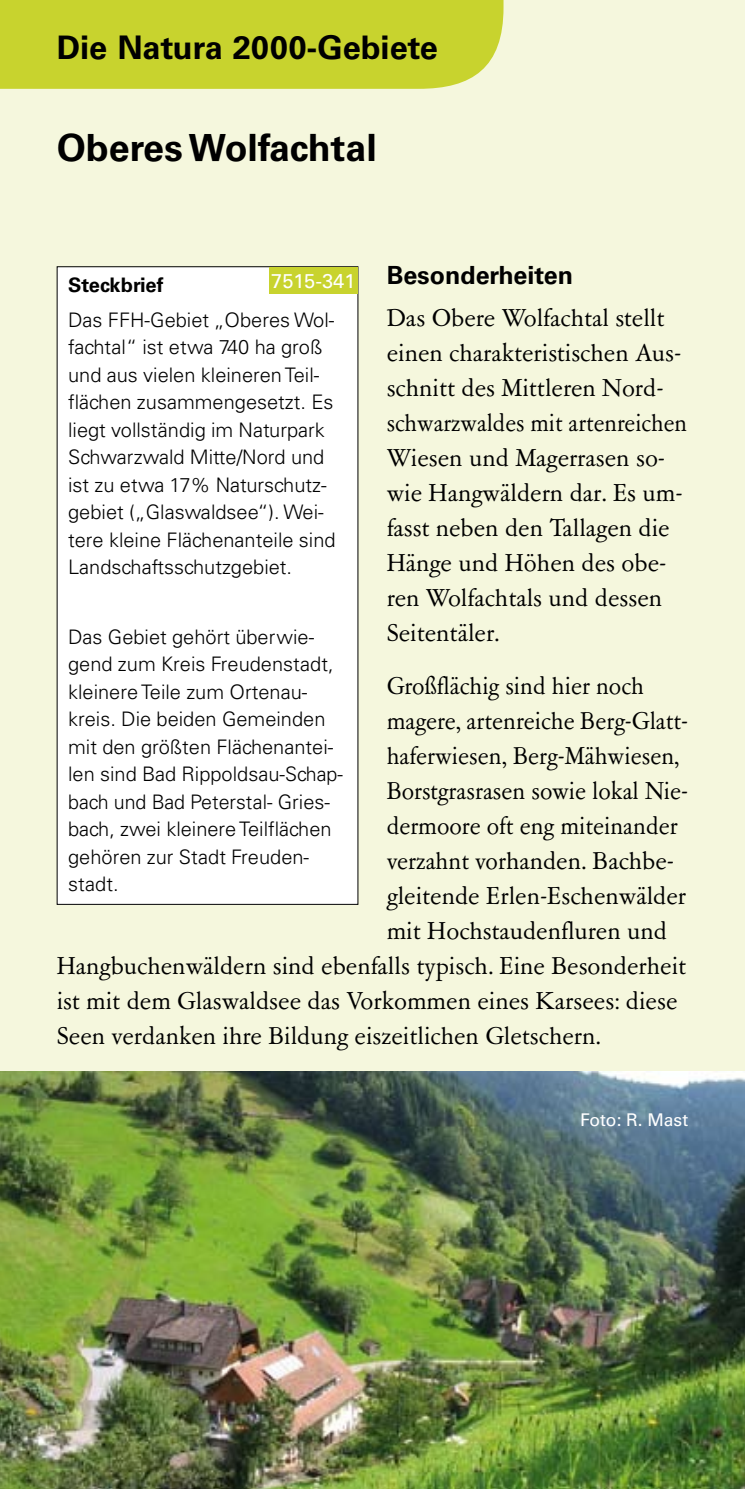
<style>
.page{position:relative;width:745px;height:1489px;background:#fff}
.page>*{position:absolute;margin:0;border:0;box-sizing:border-box;transform-origin:0 0}
.t1{font:700 37.5px "Univers LT Std";color:#000}
.t2{font:700 32.5px "Univers LT Std";color:#000}
.t3{font:27.5px/35px "Garamont Amst SB";color:#000}
.t4{font:27.5px "Garamont Amst SB";color:#000;scale:.96 1}
.t5{font:700 25px "Univers LT Std";color:#000}
.t6{font:300 20px/27.5px "Univers LT Std";color:#000}
.t7{font:700 20px "Univers LT Std";color:#000}
.t8{font:20px "Univers LT Std";color:#fff}
.t9{font:17.5px "Univers LT Std";color:#fff}
</style>
<div class="page">
<div style="left:0;top:0;width:744px;height:1488px;background:#f5f7dd"></div>
<div style="left:57px;top:267px;width:300px;height:637px;background:#fff"></div>
<div style="left:269px;top:267px;width:88px;height:26px;background:#c8d32e"></div>
<div style="left:0;top:0;width:503px;height:89px;background:#c8d32e"></div>
<img style="left:0;top:1071px;width:744px;height:417px">
<h2 class="t2" style="left:57px;top:28px;width:382px">Die Natura 2000-Gebiete</h2>
<h1 class="t1" style="left:57px;top:126px;width:321px">Oberes Wolfachtal</h1>
<p class="t5" style="left:386px;top:260px;width:188px">Besonderheiten</p>
<p class="t3" style="left:386px;top:301px;width:301px">Das Obere Wolfachtal stellt einen charakteristischen Aus&shy;schnitt des Mittleren Nord&shy;schwarzwaldes mit artenreichen<br>Wiesen und Magerrasen so&shy;wie Hangwäldern dar. Es um&shy;fasst neben den Tallagen die<br>Hänge und Höhen des obe&shy;ren Wolfachtals und dessen<br>Seitentäler.</p>
<h3 class="t4" style="left:386px;top:671px;width:269px">Großflächig sind hier noch</h3>
<h3 class="t4" style="left:386px;top:706px;width:313px">magere, artenreiche Berg-Glatt-</h3>
<h3 class="t4" style="left:386px;top:741px;width:306px">haferwiesen, Berg-Mähwiesen,</h3>
<h3 class="t4" style="left:386px;top:776px;width:315px">Borstgrasrasen sowie lokal Nie-</h3>
<h3 class="t4" style="left:386px;top:811px;width:304px">dermoore oft eng miteinander</h3>
<h3 class="t4" style="left:386px;top:846px;width:301px">verzahnt vorhanden. Bachbe-</h3>
<h3 class="t3" style="left:386px;top:879px;width:301px">gleitende Erlen-Eschenwälder</h3>
<h3 class="t3" style="left:386px;top:914px;width:282px">mit Hochstaudenfluren und</h3>
<h3 class="t3" style="left:57px;top:949px;width:630px">Hangbuchenwäldern sind ebenfalls typisch. Eine Besonderheit</h3>
<h3 class="t3" style="left:57px;top:984px;width:622px">ist mit dem Glaswaldsee das Vorkommen eines Karsees: diese</h3>
<h3 class="t3" style="left:57px;top:1019px;width:545px">Seen verdanken ihre Bildung eiszeitlichen Gletschern.</h3>
<p class="t8" style="left:271px;top:268px;width:86px">7515-341</p>
<p class="t7" style="left:68px;top:273px;width:97px">Steckbrief</p>
<p class="t6" style="left:68px;top:306px;width:269px">Das FFH-Gebiet „Oberes Wol&shy;fachtal“ ist etwa 740 ha groß und aus vielen kleineren Teil&shy;flächen zusammengesetzt. Es liegt vollständig im Naturpark<br>Schwarzwald Mitte/Nord und ist zu etwa 17% Naturschutz&shy;gebiet („Glaswaldsee“). Wei&shy;tere kleine Flächenanteile sind<br>Landschaftsschutzgebiet.</p>
<p class="t6" style="left:68px;top:623px;width:276px">Das Gebiet gehört überwie&shy;gend zum Kreis Freudenstadt, kleinere Teile zum Ortenau&shy;kreis. Die beiden Gemeinden mit den größten Flächenantei&shy;len sind Bad Rippoldsau-Schap&shy;bach und Bad Peterstal- Gries&shy;bach, zwei kleinere Teilflächen gehören zur Stadt Freuden&shy;stadt.</p>
<p class="t9" style="left:579px;top:1109px;width:110px">Foto: R. Mast</p>
</div>
